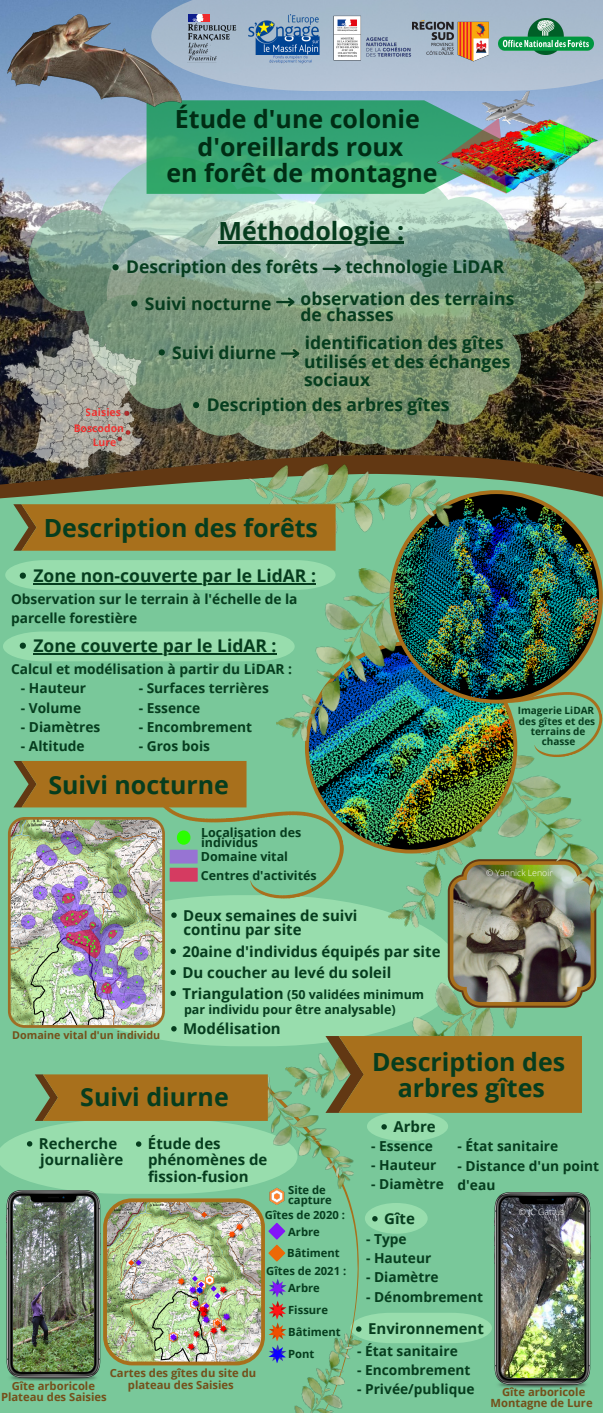
<style>
.page{position:relative;width:603px;height:1413px;background:#fff}
.page>*{position:absolute;margin:0;border:0;box-sizing:border-box;transform-origin:0 0}
.t1{font:700 25px/26.4px "Open Sans";color:#063d1e;text-align:center}
.t2{font:700 25px/27.1px "Open Sans";color:#002d14;text-align:center}
.t3{font:700 17.5px "Open Sans";color:#063d1e}
.t4{font:700 15px/21px "Open Sans";color:#063d1e}
.t5{font:700 13.75px/19.1px "Open Sans";color:#063d1e}
.t6{font:700 12.5px/18.2px "Open Sans";color:#063d1e}
.t7{font:700 11.25px "Open Sans";color:#74501a}
.t8{font:700 11.25px/22px "Open Sans";color:#063d1e}
.t9{font:700 10.75px "Open Sans";color:#74501a}
.t10{font:700 10.47px "Open Sans";color:#ff1616}
.t11{font:700 10px/9.8px "Open Sans";color:#063d1e;text-align:center}
.t12{font:300 8.75px "Open Sans";color:#fff}
</style>
<div class="page">
<img style="left:0;top:0;width:603px;height:375px">
<img style="left:479px;top:194px;width:107px;height:181px">
<svg style="left:28px;top:156px;width:119px;height:169px;background:#8ca1a2"></svg>
<svg style="left:100px;top:190px;width:379px;height:86px;background:#acccbd"></svg>
<svg style="left:374px;top:276px;width:148px;height:49px;background:#7f9d7e"></svg>
<svg style="left:87px;top:243px;width:287px;height:82px;background:#8ba793"></svg>
<svg style="left:151px;top:0;width:452px;height:91px;background:#a9bbcf"></svg>
<svg style="left:0;top:325px;width:574px;height:347px;background:#749f7a"></svg>
<svg style="left:147px;top:100px;width:291px;height:94px;background:#36a571"></svg>
<img style="left:8px;top:14px;width:174px;height:93px">
<img style="left:8px;top:14px;width:26px;height:56px">
<img style="left:253px;top:617px;width:137px;height:55px">
<img style="left:390px;top:591px;width:213px;height:81px">
<img style="left:0;top:378px;width:603px;height:213px">
<img style="left:229px;top:378px;width:237px;height:239px">
<hr style="left:282px;top:352px;width:16px;height:3px;background:#063d1e">
<svg style="left:291px;top:347px;width:11px;height:13px"></svg>
<svg style="left:112px;top:264px;width:7px;height:6px"></svg>
<svg style="left:324px;top:262px;width:20px;height:13px"></svg>
<svg style="left:13px;top:441px;width:323px;height:110px;background:#8a773a"></svg>
<svg style="left:131px;top:300px;width:6px;height:7px"></svg>
<svg style="left:277px;top:296px;width:20px;height:13px"></svg>
<svg style="left:193px;top:402px;width:6px;height:6px"></svg>
<img style="left:1px;top:328px;width:180px;height:153px">
<img style="left:438px;top:91px;width:160px;height:103px">
<hr style="left:219px;top:241px;width:185px;height:3px;background:#063d1e">
<svg style="left:5px;top:560px;width:331px;height:30px;background:#91d6a7"></svg>
<hr style="left:33px;top:583px;width:283px;height:1px;background:#063d1e">
<svg style="left:3px;top:632px;width:292px;height:29px;background:#91d6a7"></svg>
<hr style="left:33px;top:653px;width:244px;height:1px;background:#063d1e">
<img style="left:0;top:672px;width:603px;height:741px">
<img style="left:249px;top:14px;width:73px;height:40px">
<img style="left:263px;top:54px;width:56px;height:12px">
<img style="left:499px;top:19px;width:94px;height:35px">
<img style="left:412px;top:1px;width:76px;height:76px">
<img style="left:333px;top:16px;width:79px;height:45px">
<img style="left:188px;top:14px;width:21px;height:8px">
<img style="left:187px;top:23px;width:51px;height:10px">
<img style="left:186px;top:32px;width:46px;height:8px">
<img style="left:184px;top:40px;width:26px;height:9px">
<img style="left:188px;top:47px;width:22px;height:8px">
<img style="left:188px;top:55px;width:31px;height:7px">
<h1 class="t2" style="left:175px;top:105px;width:247px">Étude d'une colonie d'oreillards roux</h1>
<h1 class="t2" style="left:167px;top:159px;width:273px">en forêt de montagne</h1>
<h1 class="t1" style="left:219px;top:217px;width:187px">Méthodologie :</h1>
<p class="t3" style="left:126px;top:255px;width:194px">Description des forêts</p>
<p class="t3" style="left:345px;top:255px;width:160px">technologie LiDAR</p>
<p class="t10" style="left:86px;top:405px;width:37px">Saisies</p>
<p class="t10" style="left:93px;top:435px;width:25px">Lure</p>
<p class="t10" style="left:74px;top:421px;width:52px">Boscodon</p>
<p class="t3" style="left:145px;top:291px;width:128px">Suivi nocturne</p>
<p class="t3" style="left:172px;top:340px;width:106px">Suivi diurne</p>
<p class="t3" style="left:301px;top:286px;width:215px">observation des terrains</p>
<p class="t3" style="left:301px;top:302px;width:95px">de chasses</p>
<p class="t3" style="left:305px;top:330px;width:201px">identification des gîtes</p>
<p class="t3" style="left:304px;top:349px;width:208px">utilisés et des échanges</p>
<p class="t3" style="left:304px;top:367px;width:68px">sociaux</p>
<p class="t3" style="left:207px;top:393px;width:244px">Description des arbres gîtes</p>
<h1 class="t1" style="left:44px;top:514px;width:276px">Description des forêts</h1>
<p class="t3" style="left:33px;top:563px;width:284px">Zone non-couverte par le LidAR :</p>
<p class="t5" style="left:11px;top:589px;width:288px">Observation sur le terrain à l'échelle de la parcelle forestière</p>
<p class="t3" style="left:33px;top:633px;width:245px">Zone couverte par le LidAR :</p>
<p class="t5" style="left:21px;top:679px;width:67px">- Hauteur</p>
<p class="t5" style="left:21px;top:698px;width:62px">- Volume</p>
<p class="t5" style="left:21px;top:717px;width:81px">- Diamètres</p>
<p class="t5" style="left:21px;top:736px;width:65px">- Altitude</p>
<p class="t5" style="left:11px;top:659px;width:283px">Calcul et modélisation à partir du LiDAR :</p>
<p class="t5" style="left:139px;top:679px;width:132px">- Surfaces terrières</p>
<p class="t5" style="left:139px;top:698px;width:63px">- Essence</p>
<p class="t5" style="left:139px;top:717px;width:115px">- Encombrement</p>
<p class="t5" style="left:139px;top:736px;width:73px">- Gros bois</p>
<h1 class="t1" style="left:48px;top:771px;width:182px">Suivi nocturne</h1>
<p class="t6" style="left:201px;top:823px;width:102px">Localisation des</p>
<p class="t6" style="left:201px;top:833px;width:59px">individus</p>
<p class="t6" style="left:201px;top:847px;width:117px">Domaine vital<br>Centres d'activités</p>
<p class="t4" style="left:183px;top:904px;width:176px">Deux semaines de suivi</p>
<p class="t9" style="left:12px;top:1027px;width:150px">Domaine vital d'un individu</p>
<p class="t4" style="left:184px;top:919px;width:120px">continu par site</p>
<p class="t4" style="left:182px;top:940px;width:260px">20aine d'individus équipés par site<br>Du coucher au levé du soleil<br>Triangulation</p>
<p class="t6" style="left:184px;top:987px;width:242px;line-height:14.9px;text-indent:103px">(50 validées minimum par individu pour être analysable)</p>
<p class="t4" style="left:183px;top:1018px;width:99px">Modélisation</p>
<p class="t11" style="left:518px;top:706px;width:78px">Imagerie LiDAR</p>
<p class="t11" style="left:519px;top:716px;width:78px">des gîtes et des terrains de chasse</p>
<p class="t12" style="left:486px;top:866px;width:68px">© Yannick Lenoir</p>
<h1 class="t1" style="left:80px;top:1083px;width:150px">Suivi diurne</h1>
<p class="t4" style="left:39px;top:1135px;width:86px;line-height:16.2px">Recherche journalière</p>
<p class="t4" style="left:148px;top:1133px;width:74px">Étude des</p>
<p class="t4" style="left:148px;top:1151px;width:121px;line-height:16.7px">phénomènes de fission-fusion</p>
<p class="t8" style="left:288px;top:1185px;width:45px;line-height:9.8px">Site de capture</p>
<p class="t8" style="left:265px;top:1204px;width:82px">Gîtes de 2020 :</p>
<p class="t8" style="left:288px;top:1220px;width:33px">Arbre</p>
<p class="t8" style="left:266px;top:1260px;width:82px">Gîtes de 2021 :</p>
<p class="t8" style="left:287px;top:1242px;width:54px">Bâtiment</p>
<p class="t8" style="left:288px;top:1277px;width:41px;line-height:22.2px">Arbre<br>Fissure</p>
<p class="t8" style="left:288px;top:1321px;width:54px">Bâtiment<br>Pont</p>
<p class="t7" style="left:110px;top:1365px;width:148px">Cartes des gîtes du site du</p>
<p class="t7" style="left:128px;top:1377px;width:107px">plateau des Saisies</p>
<p class="t7" style="left:12px;top:1378px;width:85px">Gîte arboricole</p>
<p class="t7" style="left:1px;top:1389px;width:107px">Plateau des Saisies</p>
<h1 class="t1" style="left:372px;top:1048px;width:195px">Description des arbres gîtes</h1>
<p class="t4" style="left:393px;top:1116px;width:44px">Arbre</p>
<p class="t5" style="left:371px;top:1136px;width:63px">- Essence</p>
<p class="t5" style="left:371px;top:1155px;width:67px">- Hauteur</p>
<p class="t5" style="left:371px;top:1174px;width:74px">- Diamètre</p>
<p class="t5" style="left:458px;top:1136px;width:102px">- État sanitaire</p>
<p class="t5" style="left:458px;top:1156px;width:143px">- Distance d'un point d'eau</p>
<p class="t4" style="left:384px;top:1208px;width:32px">Gîte</p>
<p class="t5" style="left:366px;top:1229px;width:42px">- Type</p>
<p class="t5" style="left:366px;top:1248px;width:67px">- Hauteur</p>
<p class="t5" style="left:366px;top:1267px;width:74px">- Diamètre</p>
<p class="t5" style="left:366px;top:1287px;width:119px">- Dénombrement</p>
<p class="t12" style="left:519px;top:1205px;width:47px">© JC Gattus</p>
<p class="t4" style="left:368px;top:1318px;width:117px">Environnement</p>
<p class="t5" style="left:357px;top:1341px;width:102px">- État sanitaire</p>
<p class="t5" style="left:357px;top:1360px;width:115px">- Encombrement</p>
<p class="t5" style="left:357px;top:1379px;width:119px">- Privée/publique</p>
<p class="t7" style="left:502px;top:1384px;width:85px">Gîte arboricole</p>
<p class="t7" style="left:491px;top:1395px;width:104px">Montagne de Lure</p>
</div>
